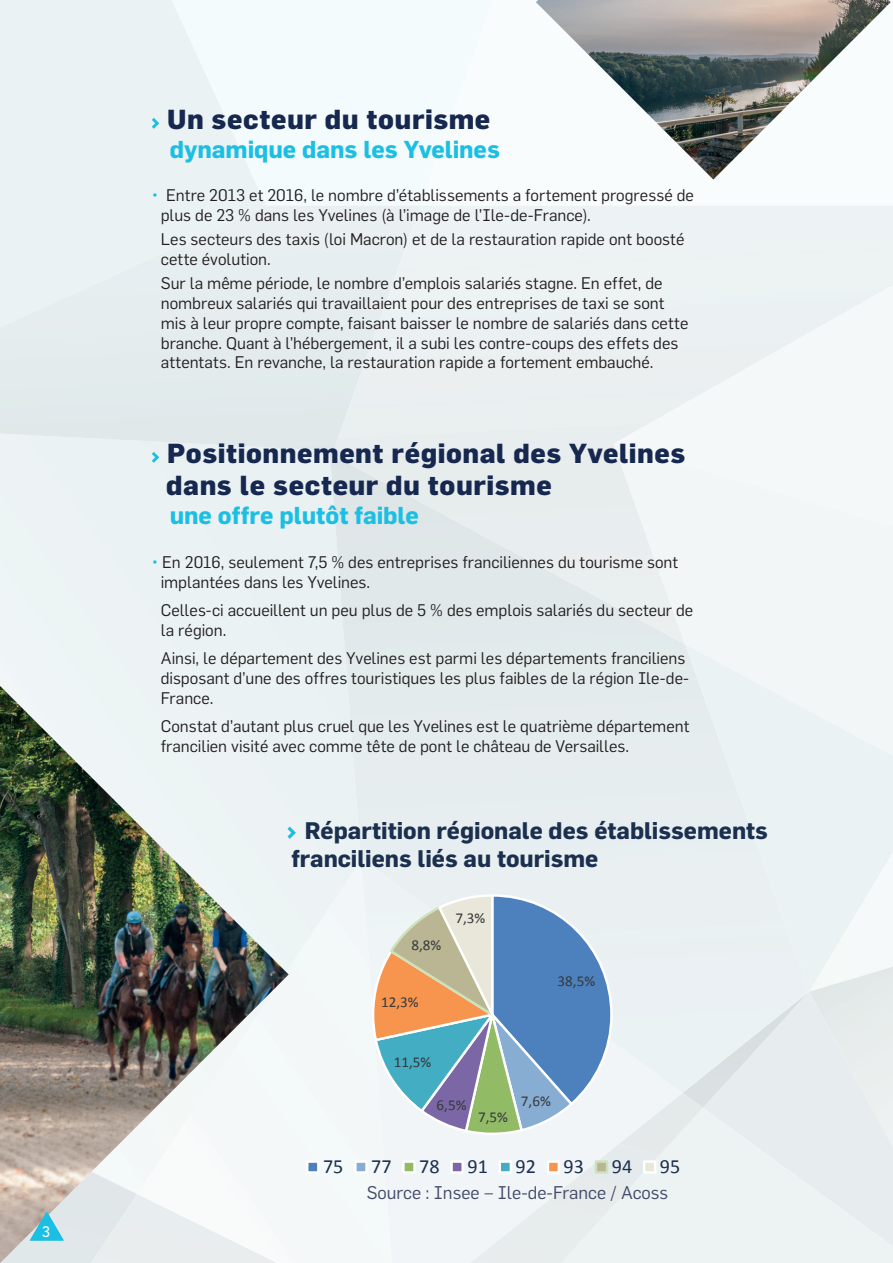
<style>
.page{position:relative;width:893px;height:1263px;background:#fff}
.page>*{position:absolute;margin:0;border:0;box-sizing:border-box;transform-origin:0 0}
.t1{font:800 27px/32.4px "Flama";letter-spacing:.02em;color:#172850}
.t2{font:700 24px "Flama";letter-spacing:-.005em;color:#1cbfe4}
.t3{font:700 23.55px/28.2px "Flama";color:#1b2f4f}
.t4{font:20.1px "Calibri";letter-spacing:.005em;color:#1b2f4f}
.t5{font:18px "Flama";color:#434a68}
.t6{font:16.5px/19.8px "Flama";color:#231f20}
.t7{font:15.15px "Calibri";color:#36393c}
.t8{font:500 15px "Avenir LT Std";color:#fff}
.s1{color:#1cbfe4}
</style>
<div class="page">
<div style="left:809px;top:992px;width:84px;height:116px;background:#e7edee"></div>
<svg style="left:685px;top:779px;width:208px;height:213px;background:#ebf1f2"></svg>
<div style="left:0;top:206px;width:334px;height:245px;background:#e4ebed"></div>
<svg style="left:0;top:0;width:266px;height:347px;background:#eaf1f3"></svg>
<div style="left:332px;top:444px;width:282px;height:200px;background:#e2e9ec"></div>
<svg style="left:614px;top:463px;width:279px;height:316px"></svg>
<div style="left:703px;top:1108px;width:190px;height:155px;background:#edf2f3"></div>
<div style="left:289px;top:860px;width:72px;height:403px;background:#f4f8f8"></div>
<div style="left:361px;top:859px;width:321px;height:404px;background:#edf2f3"></div>
<svg style="left:152px;top:452px;width:7px;height:11px"></svg>
<svg style="left:289px;top:826px;width:7px;height:13px"></svg>
<svg style="left:371px;top:893px;width:243px;height:243px"></svg>
<div style="left:306px;top:1160px;width:14px;height:14px;background:#4c81bd;border:2px solid #fff"></div>
<div style="left:354px;top:1160px;width:14px;height:14px;background:#87add2;border:2px solid #fff"></div>
<div style="left:402px;top:1160px;width:14px;height:14px;background:#91bc65;border:2px solid #fff"></div>
<div style="left:450px;top:1160px;width:14px;height:14px;background:#7b67a6;border:2px solid #fff"></div>
<div style="left:499px;top:1160px;width:13px;height:14px;background:#43adc4;border:2px solid #fff"></div>
<div style="left:547px;top:1160px;width:13px;height:14px;background:#f7954e;border:2px solid #fff"></div>
<div style="left:595px;top:1160px;width:13px;height:14px;background:#bab693;border:2px solid #cde1ba"></div>
<div style="left:643px;top:1160px;width:13px;height:14px;background:#e8e7d9;border:2px solid #fff"></div>
<img style="left:536px;top:0;width:355px;height:180px">
<img style="left:0;top:686px;width:289px;height:577px">
<svg style="left:152px;top:118px;width:7px;height:11px"></svg>
<svg style="left:30px;top:1211px;width:34px;height:29px"></svg>
<p class="t8" style="left:42px;top:1223px;width:10px">3</p>
<p class="t8" style="left:42px;top:1223px;width:10px">1</p>
<h1 class="t1" style="left:167px;top:102px;width:325px">Un secteur du tourisme</h1>
<h2 class="t2" style="left:170px;top:134px;width:332px">dynamique dans les Yvelines</h2>
<p class="t6" style="left:161px;top:185px;width:535px;text-indent:-9px"><span class="s1">•</span> Entre 2013 et 2016, le nombre d’établissements a fortement progressé de plus de 23 % dans les Yvelines (à l’image de l’Ile-de-France).</p>
<p class="t6" style="left:161px;top:229px;width:525px">Les secteurs des taxis (loi Macron) et de la restauration rapide ont boosté cette évolution.</p>
<p class="t6" style="left:161px;top:273px;width:529px">Sur la même période, le nombre d’emplois salariés stagne. En effet, de nombreux salariés qui travaillaient pour des entreprises de taxi se sont mis à leur propre compte, faisant baisser le nombre de salariés dans cette branche. Quant à l’hébergement, il a subi les contre-coups des effets des attentats. En revanche, la restauration rapide a fortement embauché.</p>
<h1 class="t1" style="left:166px;top:436px;width:520px">Positionnement régional des Yvelines dans le secteur du tourisme</h1>
<h2 class="t2" style="left:170px;top:501px;width:251px">une offre plutôt faible</h2>
<p class="t6" style="left:161px;top:552px;width:519px;text-indent:-9px"><span class="s1">•</span> En 2016, seulement 7,5 % des entreprises franciliennes du tourisme sont implantées dans les Yvelines.</p>
<p class="t6" style="left:161px;top:600px;width:534px">Celles-ci accueillent un peu plus de 5 % des emplois salariés du secteur de la région.</p>
<p class="t6" style="left:161px;top:648px;width:530px">Ainsi, le département des Yvelines est parmi les départements franciliens disposant d’une des offres touristiques les plus faibles de la région Ile-de-<br>France.</p>
<p class="t6" style="left:161px;top:716px;width:530px">Constat d’autant plus cruel que les Yvelines est le quatrième département francilien visité avec comme tête de pont le château de Versailles.</p>
<h3 class="t3" style="left:291px;top:816px;width:478px;text-indent:13px">Répartition régionale des établissements franciliens liés au tourisme</h3>
<p class="t7" style="left:411px;top:935px;width:31px">8,8%</p>
<p class="t7" style="left:455px;top:909px;width:31px">7,3%</p>
<p class="t7" style="left:381px;top:992px;width:39px">12,3%</p>
<p class="t7" style="left:557px;top:972px;width:39px">38,5%</p>
<p class="t7" style="left:394px;top:1052px;width:39px">11,5%</p>
<p class="t7" style="left:437px;top:1095px;width:31px">6,5%</p>
<p class="t7" style="left:478px;top:1108px;width:31px">7,5%</p>
<p class="t7" style="left:521px;top:1091px;width:31px">7,6%</p>
<p class="t4" style="left:323px;top:1153px;width:22px">75</p>
<p class="t4" style="left:371px;top:1153px;width:22px">77</p>
<p class="t4" style="left:419px;top:1153px;width:22px">78</p>
<p class="t4" style="left:467px;top:1153px;width:22px">91</p>
<p class="t4" style="left:515px;top:1153px;width:22px">92</p>
<p class="t4" style="left:564px;top:1153px;width:22px">93</p>
<p class="t4" style="left:612px;top:1153px;width:22px">94</p>
<p class="t4" style="left:660px;top:1153px;width:22px">95</p>
<p class="t5" style="left:367px;top:1182px;width:303px">Source : Insee – Ile-de-France / Acoss</p>
</div>
